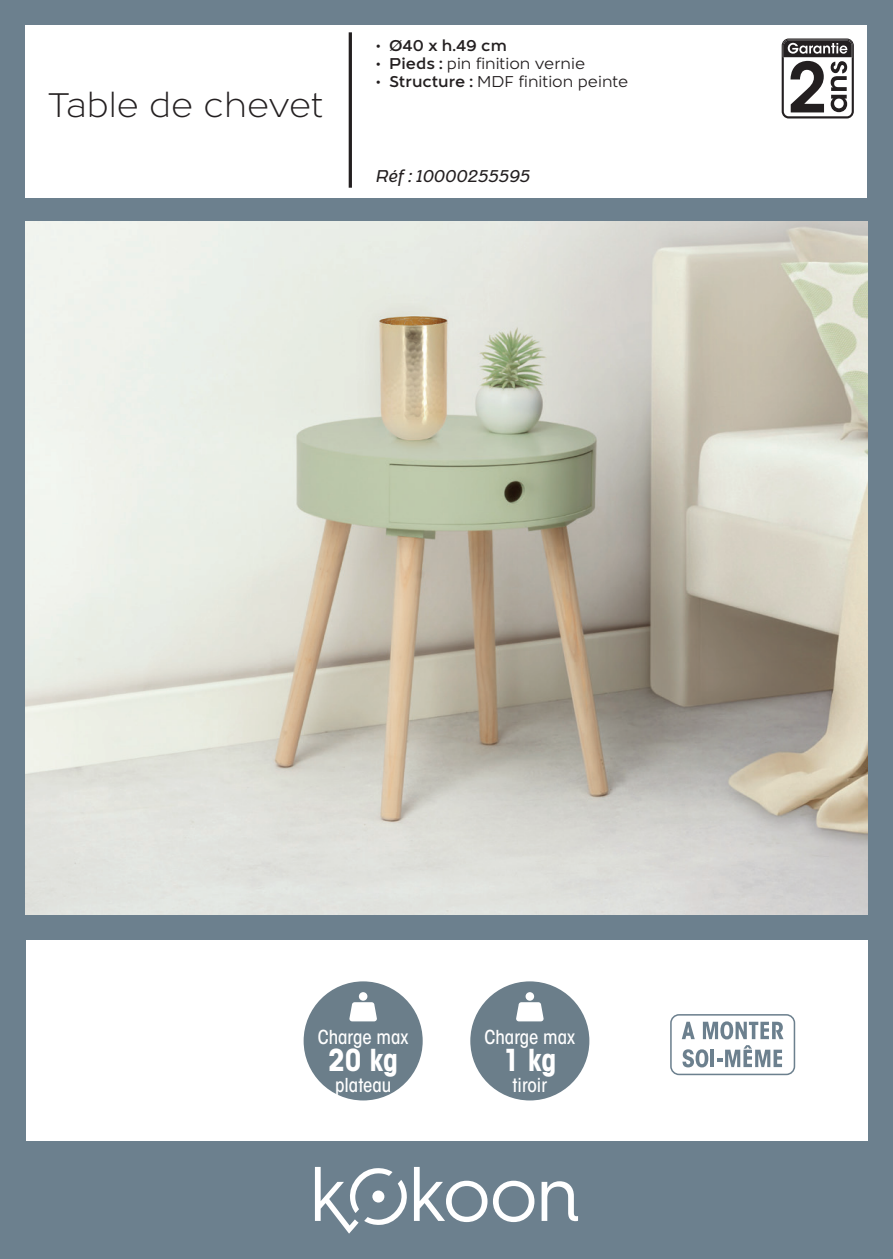
<style>
.page{position:relative;width:893px;height:1259px;background:#6c808e}
.page>*{position:absolute;margin:0;border:0;box-sizing:border-box;transform-origin:0 0}
.t1{font:36px "Geo Deco";color:#231f20}
.t2{font:700 condensed 30px "ITC Avant Garde Std";color:#fff}
.t3{font:500 condensed 19.2px "ITC Avant Garde Std";color:#fff}
.t4{font:italic 500 18px "Geo Deco";color:#231f20}
.t5{font:16.5px "Geo Deco";color:#231f20}
.t6{font:600 16.5px "Geo Deco";color:#231f20}
.s1{font-weight:400}
.s2{font-weight:600}
</style>
<div class="page">
<div style="left:26px;top:26px;width:841px;height:172px;background:#fff"></div>
<div style="left:26px;top:941px;width:841px;height:200px;background:#fff"></div>
<svg style="left:782px;top:38px;width:72px;height:80px"></svg>
<svg style="left:414px;top:1167px;width:73px;height:55px"></svg>
<svg style="left:493px;top:1180px;width:41px;height:42px"></svg>
<svg style="left:542px;top:1181px;width:36px;height:40px"></svg>
<svg style="left:315px;top:1167px;width:92px;height:66px"></svg>
<svg style="left:670px;top:1014px;width:125px;height:61px"></svg>
<hr style="left:349px;top:32px;width:3px;height:156px;background:#231f20">
<div style="left:304px;top:981px;width:119px;height:119px;background:#6b7e8a;border-radius:50%"></div>
<svg style="left:349px;top:1002px;width:28px;height:19px"></svg>
<div style="left:359px;top:992px;width:8px;height:8px;background:#fff;border-radius:50%"></div>
<div style="left:470px;top:981px;width:119px;height:119px;background:#6b7e8a;border-radius:50%"></div>
<svg style="left:516px;top:1002px;width:28px;height:19px"></svg>
<div style="left:526px;top:992px;width:8px;height:8px;background:#fff;border-radius:50%"></div>
<img style="left:26px;top:221px;width:841px;height:694px">
<h1 class="t1" style="left:48px;top:82px;width:277px">Table de chevet</h1>
<p class="t6" style="left:376px;top:35px;width:132px"><span class="s1">•</span> Ø40 x h.49 cm</p>
<p class="t5" style="left:376px;top:53px;width:211px">• <span class="s2">Pieds :</span> pin finition vernie</p>
<p class="t5" style="left:376px;top:71px;width:254px">• <span class="s2">Structure :</span> MDF finition peinte</p>
<p class="t4" style="left:376px;top:164px;width:156px">Réf : 10000255595</p>
<p class="t3" style="left:318px;top:1025px;width:92px">Charge max</p>
<h2 class="t2" style="left:328px;top:1041px;width:72px">20 kg</h2>
<p class="t3" style="left:335px;top:1073px;width:58px">plateau</p>
<p class="t3" style="left:484px;top:1025px;width:92px">Charge max</p>
<h2 class="t2" style="left:503px;top:1041px;width:55px">1 kg</h2>
<p class="t3" style="left:513px;top:1073px;width:36px">tiroir</p>
</div>
